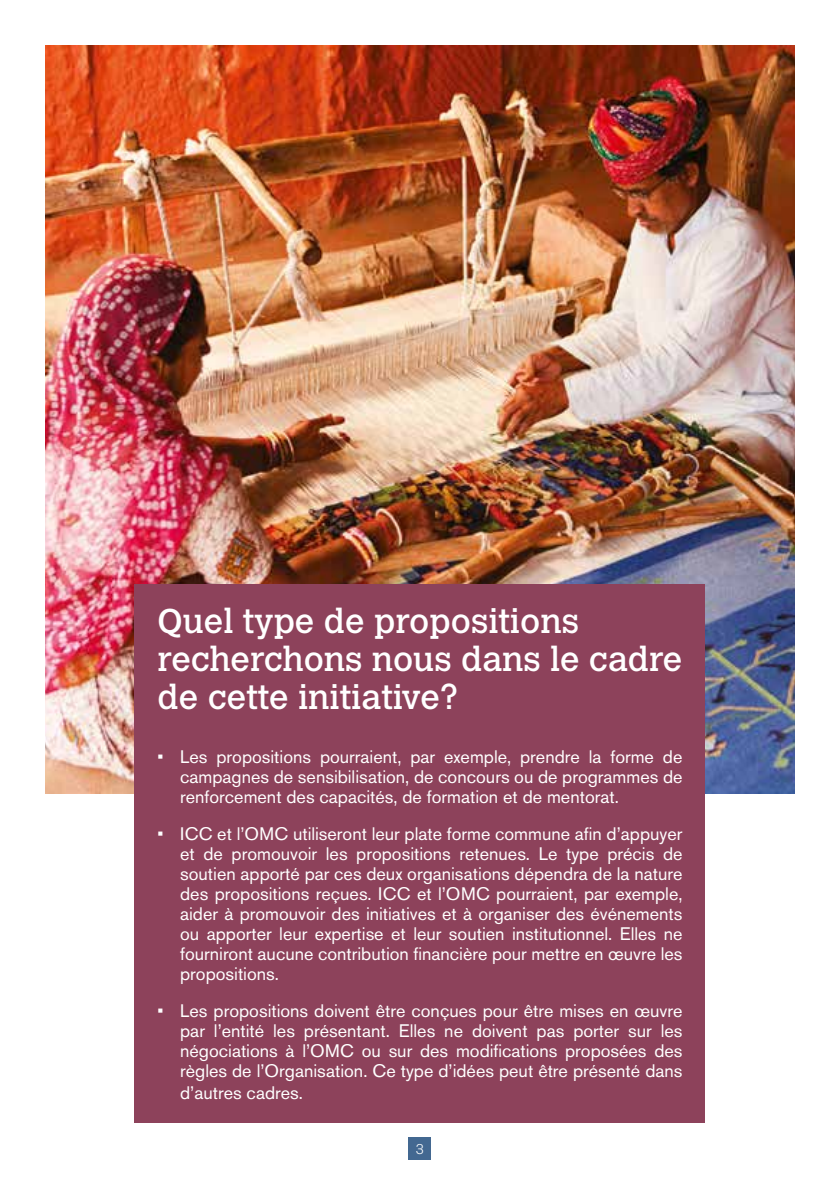
<style>
.page{position:relative;width:840px;height:1191px;background:#fff}
.page>*{position:absolute;margin:0;border:0;box-sizing:border-box;transform-origin:0 0}
.t1{font:34px/38px "Calvert MT Std";color:#fff}
.t2{font:18px/20px "Akzidenz Grotesk BE";color:#fff;text-align:justify}
.t3{font:300 14px "Akzidenz Grotesk BE";color:#fff}
</style>
<div class="page">
<div style="left:408px;top:1137px;width:23px;height:22px;background:#436891"></div>
<img style="left:45px;top:45px;width:749px;height:748px">
<div style="left:135px;top:584px;width:569px;height:539px;background:#8d425b"></div>
<h1 class="t1" style="left:157px;top:602px;width:526px">Quel type de propositions recherchons nous dans le cadre de cette initiative?</h1>
<p class="t2" style="left:180px;top:747px;width:503px;text-indent:-23px">• Les propositions pourraient, par exemple, prendre la forme de campagnes de sensibilisation, de concours ou de programmes de renforcement des capacités, de formation et de mentorat.</p>
<p class="t2" style="left:180px;top:824px;width:503px;text-indent:-23px">• ICC et l’OMC utiliseront leur plate forme commune afin d’appuyer et de promouvoir les propositions retenues. Le type précis de soutien apporté par ces deux organisations dépendra de la nature des propositions reçues. ICC et l’OMC pourraient, par exemple, aider à promouvoir des initiatives et à organiser des événements ou apporter leur expertise et leur soutien institutionnel. Elles ne fourniront aucune contribution financière pour mettre en œuvre les propositions.</p>
<p class="t2" style="left:180px;top:1001px;width:503px;text-indent:-23px">• Les propositions doivent être conçues pour être mises en œuvre par l’entité les présentant. Elles ne doivent pas porter sur les négociations à l’OMC ou sur des modifications proposées des règles de l’Organisation. Ce type d’idées peut être présenté dans</p>
<p class="t2" style="left:180px;top:1082px;width:124px">d’autres cadres.</p>
<p class="t3" style="left:415px;top:1141px;width:10px">3</p>
</div>
